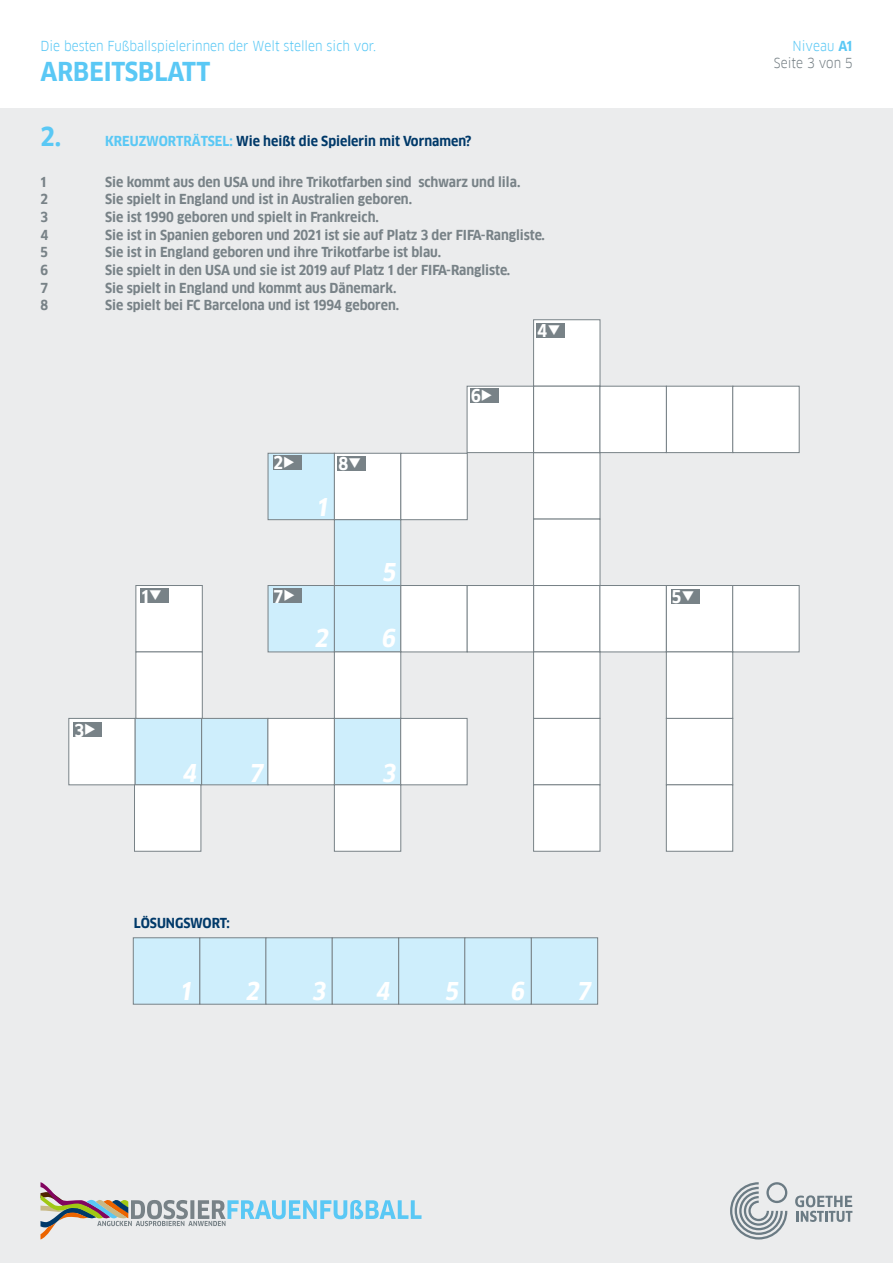
<style>
.page{position:relative;width:893px;height:1263px;background:#fff}
.page>*{position:absolute;margin:0;border:0;box-sizing:border-box;transform-origin:0 0}
.t1{font:700 25.5px "Goethe FF Clan";color:#5ac8f5}
.t2{font:italic 700 24px "Goethe FF Clan";color:#fff}
.t3{font:700 17.25px "Goethe FF Clan";color:#fff}
.t4{font:700 13.5px "Goethe FF Clan";color:#788287}
.t5{font:700 13.5px "Goethe FF Clan";color:#003969}
.t6{font:13.5px "Goethe FF Clan";color:#5ac8f5}
.t7{font:13.5px/16.5px "Goethe FF Clan";color:#788287;text-align:right}
.s1{font-size:25.5px;color:#5ac8f5}
.s2{color:#5ac8f5}
.s3{font-weight:700;color:#5ac8f5}
</style>
<div class="page">
<div style="left:0;top:108px;width:893px;height:1155px;background:#ebeced"></div>
<svg style="left:730px;top:1182px;width:57px;height:57px"></svg>
<svg style="left:795px;top:1195px;width:57px;height:27px"></svg>
<svg style="left:40px;top:1182px;width:382px;height:57px"></svg>
<div style="left:533px;top:319px;width:67px;height:67px;background:#fff;border:1px solid #788287"></div>
<div style="left:533px;top:585px;width:67px;height:67px;background:#fff;border:1px solid #788287"></div>
<div style="left:201px;top:718px;width:67px;height:67px;background:#ceeefc;border:1px solid #788287"></div>
<div style="left:268px;top:585px;width:67px;height:67px;background:#ceeefc;border:1px solid #788287"></div>
<div style="left:268px;top:453px;width:67px;height:67px;background:#ceeefc;border:1px solid #788287"></div>
<div style="left:533px;top:452px;width:67px;height:67px;background:#fff;border:1px solid #788287"></div>
<div style="left:533px;top:718px;width:67px;height:67px;background:#fff;border:1px solid #788287"></div>
<div style="left:334px;top:718px;width:67px;height:67px;background:#ceeefc"></div>
<div style="left:666px;top:718px;width:67px;height:67px;background:#fff;border:1px solid #788287"></div>
<div style="left:533px;top:386px;width:67px;height:67px;background:#fff;border:1px solid #788287"></div>
<div style="left:467px;top:386px;width:67px;height:67px;background:#fff;border:1px solid #788287"></div>
<div style="left:600px;top:386px;width:67px;height:67px;background:#fff;border:1px solid #788287"></div>
<div style="left:600px;top:585px;width:67px;height:67px;background:#fff;border:1px solid #788287"></div>
<div style="left:268px;top:718px;width:67px;height:67px;background:#fff;border:1px solid #788287"></div>
<div style="left:400px;top:718px;width:67px;height:67px;background:#fff;border:1px solid #788287"></div>
<div style="left:334px;top:585px;width:67px;height:67px;background:#ceeefc;border:1px solid #788287"></div>
<div style="left:136px;top:585px;width:67px;height:67px;background:#fff;border:1px solid #788287"></div>
<div style="left:334px;top:453px;width:67px;height:67px;background:#fff;border:1px solid #788287"></div>
<div style="left:334px;top:519px;width:67px;height:67px;background:#ceeefc;border:1px solid #788287"></div>
<div style="left:666px;top:386px;width:67px;height:67px;background:#fff;border:1px solid #788287"></div>
<div style="left:666px;top:585px;width:67px;height:67px;background:#fff;border:1px solid #788287"></div>
<div style="left:400px;top:585px;width:68px;height:67px;background:#fff;border:1px solid #788287"></div>
<div style="left:68px;top:718px;width:68px;height:67px;background:#fff;border:1px solid #788287"></div>
<div style="left:400px;top:453px;width:68px;height:67px;background:#fff;border:1px solid #788287"></div>
<div style="left:732px;top:386px;width:67px;height:67px;background:#fff;border:1px solid #788287"></div>
<div style="left:732px;top:585px;width:67px;height:67px;background:#fff;border:1px solid #788287"></div>
<div style="left:467px;top:585px;width:67px;height:67px;background:#fff;border:1px solid #788287"></div>
<div style="left:135px;top:718px;width:67px;height:67px;background:#ceeefc;border:1px solid #788287"></div>
<div style="left:533px;top:652px;width:67px;height:67px;background:#fff;border:1px solid #788287"></div>
<div style="left:334px;top:652px;width:67px;height:67px;background:#fff;border:1px solid #788287"></div>
<div style="left:136px;top:652px;width:67px;height:67px;background:#fff;border:1px solid #788287"></div>
<div style="left:666px;top:652px;width:67px;height:67px;background:#fff;border:1px solid #788287"></div>
<div style="left:533px;top:519px;width:67px;height:67px;background:#fff;border:1px solid #788287"></div>
<div style="left:533px;top:784px;width:67px;height:67px;background:#fff;border:1px solid #788287"></div>
<div style="left:334px;top:784px;width:67px;height:67px;background:#fff;border:1px solid #788287"></div>
<div style="left:134px;top:784px;width:67px;height:67px;background:#fff;border:1px solid #788287"></div>
<div style="left:666px;top:784px;width:67px;height:67px;background:#fff;border:1px solid #788287"></div>
<div style="left:537px;top:323px;width:28px;height:15px;background:#788287"></div>
<div style="left:671px;top:589px;width:28px;height:15px;background:#788287"></div>
<div style="left:338px;top:456px;width:28px;height:15px;background:#788287"></div>
<div style="left:141px;top:588px;width:28px;height:15px;background:#788287"></div>
<div style="left:273px;top:455px;width:28px;height:15px;background:#788287"></div>
<div style="left:74px;top:722px;width:28px;height:15px;background:#788287"></div>
<div style="left:471px;top:388px;width:28px;height:15px;background:#788287"></div>
<div style="left:273px;top:588px;width:28px;height:15px;background:#788287"></div>
<div style="left:199px;top:937px;width:67px;height:67px;background:#ceeefc;border:1px solid #788287"></div>
<div style="left:398px;top:937px;width:67px;height:67px;background:#ceeefc;border:1px solid #788287"></div>
<div style="left:531px;top:937px;width:67px;height:67px;background:#ceeefc;border:1px solid #788287"></div>
<div style="left:266px;top:937px;width:67px;height:67px;background:#ceeefc;border:1px solid #788287"></div>
<div style="left:464px;top:937px;width:68px;height:67px;background:#ceeefc;border:1px solid #788287"></div>
<div style="left:133px;top:937px;width:67px;height:67px;background:#ceeefc;border:1px solid #788287"></div>
<div style="left:332px;top:937px;width:67px;height:67px;background:#ceeefc;border:1px solid #788287"></div>
<p class="t6" style="left:40px;top:38px;width:337px">Die besten Fußballspielerinnen der Welt stellen sich vor.</p>
<h1 class="t1" style="left:40px;top:57px;width:171px">ARBEITSBLATT</h1>
<p class="t5" style="left:40px;top:134px;width:433px"><span class="s1">2.</span> <span class="s2">KREUZWORTRÄTSEL:</span> Wie heißt die Spielerin mit Vornamen?</p>
<p class="t4" style="left:40px;top:174px;width:7px">1</p>
<p class="t4" style="left:105px;top:174px;width:417px">Sie kommt aus den USA und ihre Trikotfarben sind schwarz und lila.</p>
<p class="t4" style="left:40px;top:191px;width:9px">2</p>
<p class="t4" style="left:105px;top:191px;width:309px">Sie spielt in England und ist in Australien geboren.</p>
<p class="t4" style="left:40px;top:209px;width:9px">3</p>
<p class="t4" style="left:105px;top:209px;width:275px">Sie ist 1990 geboren und spielt in Frankreich.</p>
<p class="t4" style="left:40px;top:227px;width:9px">4</p>
<p class="t4" style="left:105px;top:227px;width:441px">Sie ist in Spanien geboren und 2021 ist sie auf Platz 3 der FIFA-Rangliste.</p>
<p class="t4" style="left:40px;top:245px;width:9px">5</p>
<p class="t4" style="left:105px;top:245px;width:338px">Sie ist in England geboren und ihre Trikotfarbe ist blau.</p>
<p class="t4" style="left:40px;top:262px;width:9px">6</p>
<p class="t4" style="left:105px;top:262px;width:407px">Sie spielt in den USA und sie ist 2019 auf Platz 1 der FIFA-Rangliste.</p>
<p class="t4" style="left:40px;top:280px;width:9px">7</p>
<p class="t4" style="left:105px;top:280px;width:293px">Sie spielt in England und kommt aus Dänemark.</p>
<p class="t4" style="left:40px;top:298px;width:9px">8</p>
<p class="t4" style="left:105px;top:298px;width:296px">Sie spielt bei FC Barcelona und ist 1994 geboren.</p>
<p class="t3" style="left:537px;top:321px;width:25px">4❑</p>
<p class="t3" style="left:74px;top:720px;width:23px">3◆</p>
<p class="t3" style="left:141px;top:586px;width:22px">1❑</p>
<p class="t3" style="left:274px;top:453px;width:23px">2◆</p>
<h2 class="t2" style="left:317px;top:493px;width:12px">1</h2>
<p class="t3" style="left:338px;top:454px;width:25px">8❑</p>
<p class="t3" style="left:274px;top:586px;width:23px">7◆</p>
<h2 class="t2" style="left:316px;top:625px;width:15px">2</h2>
<h2 class="t2" style="left:383px;top:558px;width:15px">5</h2>
<h2 class="t2" style="left:383px;top:625px;width:15px">6</h2>
<h2 class="t2" style="left:183px;top:759px;width:16px">4</h2>
<h2 class="t2" style="left:250px;top:759px;width:15px">7</h2>
<h2 class="t2" style="left:383px;top:759px;width:15px">3</h2>
<p class="t3" style="left:471px;top:386px;width:23px">6◆</p>
<p class="t5" style="left:134px;top:915px;width:98px">LÖSUNGSWORT:</p>
<h2 class="t2" style="left:181px;top:977px;width:12px">1</h2>
<h2 class="t2" style="left:246px;top:977px;width:15px">2</h2>
<h2 class="t2" style="left:313px;top:977px;width:15px">3</h2>
<h2 class="t2" style="left:376px;top:977px;width:16px">4</h2>
<h2 class="t2" style="left:446px;top:977px;width:15px">5</h2>
<h2 class="t2" style="left:511px;top:977px;width:15px">6</h2>
<h2 class="t2" style="left:578px;top:977px;width:15px">7</h2>
<p class="t3" style="left:672px;top:587px;width:24px">5❑</p>
<p class="t7" style="left:774px;top:38px;width:80px"><span class="s2">Niveau</span> <span class="s3">A1<br></span>Seite 3 von 5</p>
</div>
